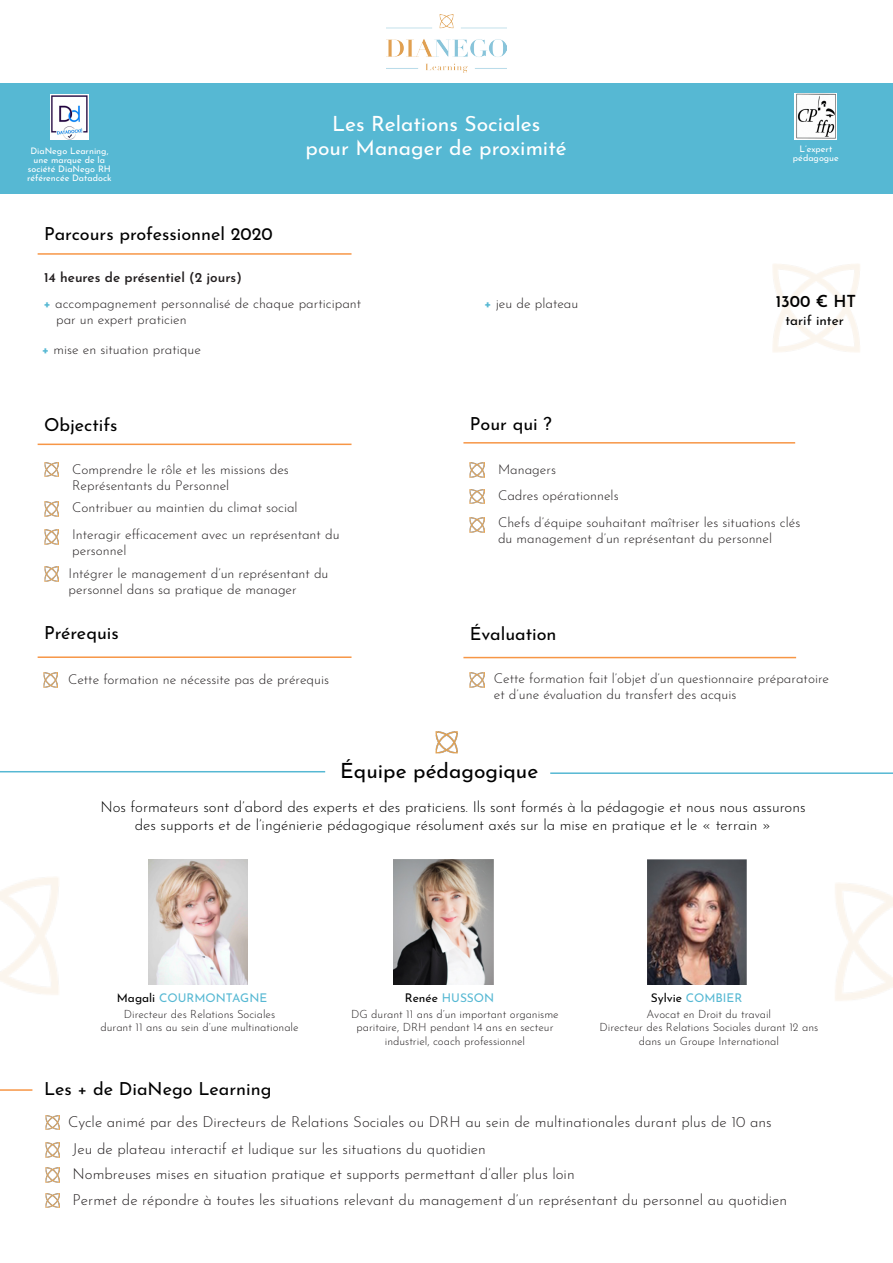
<style>
.page{position:relative;width:893px;height:1263px;background:#fff}
.page>*{position:absolute;margin:0;border:0;box-sizing:border-box;transform-origin:0 0}
.t1{font:21px "Josefin Sans";color:#fff}
.t2{font:21px "Josefin Sans";color:#000}
.t3{font:18px "Josefin Sans";color:#000}
.t4{font:600 16.5px "Josefin Sans";color:#000}
.t5{font:300 15px "Josefin Sans";color:#231f20}
.t6{font:300 15px/18px "Josefin Sans";color:#000;text-align:center}
.t7{font:300 13.5px/16.2px "Josefin Sans";color:#231f20}
.t8{font:600 13.5px "Josefin Sans";color:#231f20}
.t9{font:13.5px "Josefin Sans";color:#000}
.t10{font:12px "Josefin Sans";color:#56b8d3}
.t11{font:300 11.25px/13.5px "Josefin Sans";color:#231f20;text-align:center}
.t12{font:9px/9px "Josefin Sans";color:#fff;text-align:center}
.s1{font-weight:700;color:#56b8d3}
.s2{color:#000}
</style>
<div class="page">
<hr style="left:38px;top:444px;width:313px;height:1px;background:#f79646">
<img style="left:44px;top:462px;width:14px;height:15px">
<img style="left:44px;top:502px;width:14px;height:14px">
<img style="left:44px;top:530px;width:14px;height:14px">
<hr style="left:463px;top:442px;width:332px;height:2px;background:#f79646">
<img style="left:470px;top:463px;width:14px;height:14px">
<img style="left:470px;top:489px;width:14px;height:15px">
<img style="left:470px;top:518px;width:14px;height:14px">
<hr style="left:38px;top:656px;width:313px;height:2px;background:#f79646">
<img style="left:43px;top:673px;width:15px;height:14px">
<hr style="left:463px;top:657px;width:333px;height:1px;background:#f79646">
<img style="left:470px;top:673px;width:14px;height:14px">
<hr style="left:0;top:771px;width:325px;height:1px;background:#56b8d3">
<hr style="left:550px;top:772px;width:343px;height:2px;background:#56b8d3">
<hr style="left:0;top:1089px;width:32px;height:2px;background:#f79646">
<img style="left:46px;top:1115px;width:14px;height:15px">
<img style="left:46px;top:1143px;width:14px;height:14px">
<img style="left:46px;top:1168px;width:14px;height:14px">
<img style="left:46px;top:1193px;width:14px;height:14px">
<img style="left:435px;top:731px;width:23px;height:23px">
<div style="left:0;top:83px;width:893px;height:111px;background:#56b8d3"></div>
<img style="left:795px;top:93px;width:42px;height:46px">
<img style="left:50px;top:95px;width:39px;height:44px">
<img style="left:148px;top:860px;width:99px;height:124px">
<img style="left:394px;top:860px;width:100px;height:124px">
<img style="left:647px;top:859px;width:99px;height:125px">
<img style="left:387px;top:14px;width:119px;height:58px">
<hr style="left:38px;top:253px;width:313px;height:2px;background:#f79646">
<img style="left:44px;top:567px;width:14px;height:14px">
<p class="t1" style="left:332px;top:106px;width:210px">Les Relations Sociales</p>
<p class="t12" style="left:30px;top:145px;width:80px">DiaNego Learning,</p>
<p class="t1" style="left:306px;top:130px;width:263px">pour Manager de proximité</p>
<p class="t12" style="left:27px;top:154px;width:86px">une marque de la société DiaNego RH référencée Datadock</p>
<p class="t3" style="left:44px;top:219px;width:230px">Parcours professionnel 2020</p>
<p class="t8" style="left:44px;top:266px;width:199px">14 heures de présentiel (2 jours)</p>
<p class="t7" style="left:44px;top:294px;width:319px"><span class="s1">+</span> accompagnement personnalisé de chaque participant</p>
<p class="t7" style="left:56px;top:310px;width:132px">par un expert praticien</p>
<p class="t7" style="left:42px;top:340px;width:161px"><span class="s1">+</span> mise en situation pratique</p>
<p class="t7" style="left:484px;top:294px;width:96px"><span class="s1">+</span> jeu de plateau</p>
<p class="t12" style="left:793px;top:143px;width:47px">L’expert pédagogue</p>
<p class="t4" style="left:776px;top:287px;width:82px">1300 € HT</p>
<p class="t9" style="left:785px;top:309px;width:60px">tarif inter</p>
<p class="t3" style="left:44px;top:409px;width:75px">Objectifs</p>
<p class="t7" style="left:72px;top:460px;width:218px">Comprendre le rôle et les missions des<br>Représentants du Personnel</p>
<p class="t7" style="left:72px;top:525px;width:269px">Interagir efficacement avec un représentant du personnel</p>
<p class="t7" style="left:72px;top:498px;width:227px">Contribuer au maintien du climat social</p>
<p class="t7" style="left:69px;top:564px;width:261px">Intégrer le management d’un représentant du personnel dans sa pratique de manager</p>
<p class="t3" style="left:44px;top:618px;width:76px">Prérequis</p>
<p class="t7" style="left:68px;top:670px;width:263px">Cette formation ne nécessite pas de prérequis</p>
<p class="t3" style="left:470px;top:409px;width:83px">Pour qui ?</p>
<p class="t7" style="left:498px;top:460px;width:60px">Managers</p>
<p class="t7" style="left:498px;top:512px;width:304px">Chefs d’équipe souhaitant maîtriser les situations clés</p>
<p class="t7" style="left:498px;top:529px;width:276px">du management d’un représentant du personnel</p>
<p class="t7" style="left:498px;top:485px;width:122px">Cadres opérationnels</p>
<p class="t3" style="left:470px;top:618px;width:88px">Évaluation</p>
<p class="t7" style="left:494px;top:669px;width:337px">Cette formation fait l’objet d’un questionnaire préparatoire</p>
<p class="t7" style="left:494px;top:685px;width:244px">et d’une évaluation du transfert des acquis</p>
<p class="t2" style="left:340px;top:753px;width:199px">Équipe pédagogique</p>
<p class="t6" style="left:100px;top:796px;width:707px">Nos formateurs sont d’abord des experts et des praticiens. Ils sont formés à la pédagogie et nous nous assurons des supports et de l’ingénierie pédagogique résolument axés sur la mise en pratique et le « terrain »</p>
<p class="t10" style="left:117px;top:988px;width:152px"><span class="s2">Magali</span> COURMONTAGNE</p>
<p class="t11" style="left:100px;top:1006px;width:200px">Directeur des Relations Sociales<br>durant 11 ans au sein d’une multinationale</p>
<p class="t10" style="left:405px;top:988px;width:91px"><span class="s2">Renée</span> HUSSON</p>
<p class="t11" style="left:351px;top:1006px;width:209px">DG durant 11 ans d’un important organisme paritaire, DRH pendant 14 ans en secteur industriel, coach professionnel</p>
<p class="t10" style="left:651px;top:988px;width:93px"><span class="s2">Sylvie</span> COMBIER</p>
<p class="t11" style="left:600px;top:1006px;width:220px">Avocat en Droit du travail<br>Directeur des Relations Sociales durant 12 ans dans un Groupe International</p>
<p class="t3" style="left:44px;top:1074px;width:229px">Les + de DiaNego Learning</p>
<p class="t5" style="left:68px;top:1110px;width:705px">Cycle animé par des Directeurs de Relations Sociales ou DRH au sein de multinationales durant plus de 10 ans</p>
<p class="t5" style="left:73px;top:1162px;width:504px">Nombreuses mises en situation pratique et supports permettant d’aller plus loin</p>
<p class="t5" style="left:73px;top:1137px;width:415px">Jeu de plateau interactif et ludique sur les situations du quotidien</p>
<p class="t5" style="left:73px;top:1188px;width:716px">Permet de répondre à toutes les situations relevant du management d’un représentant du personnel au quotidien</p>
</div>
